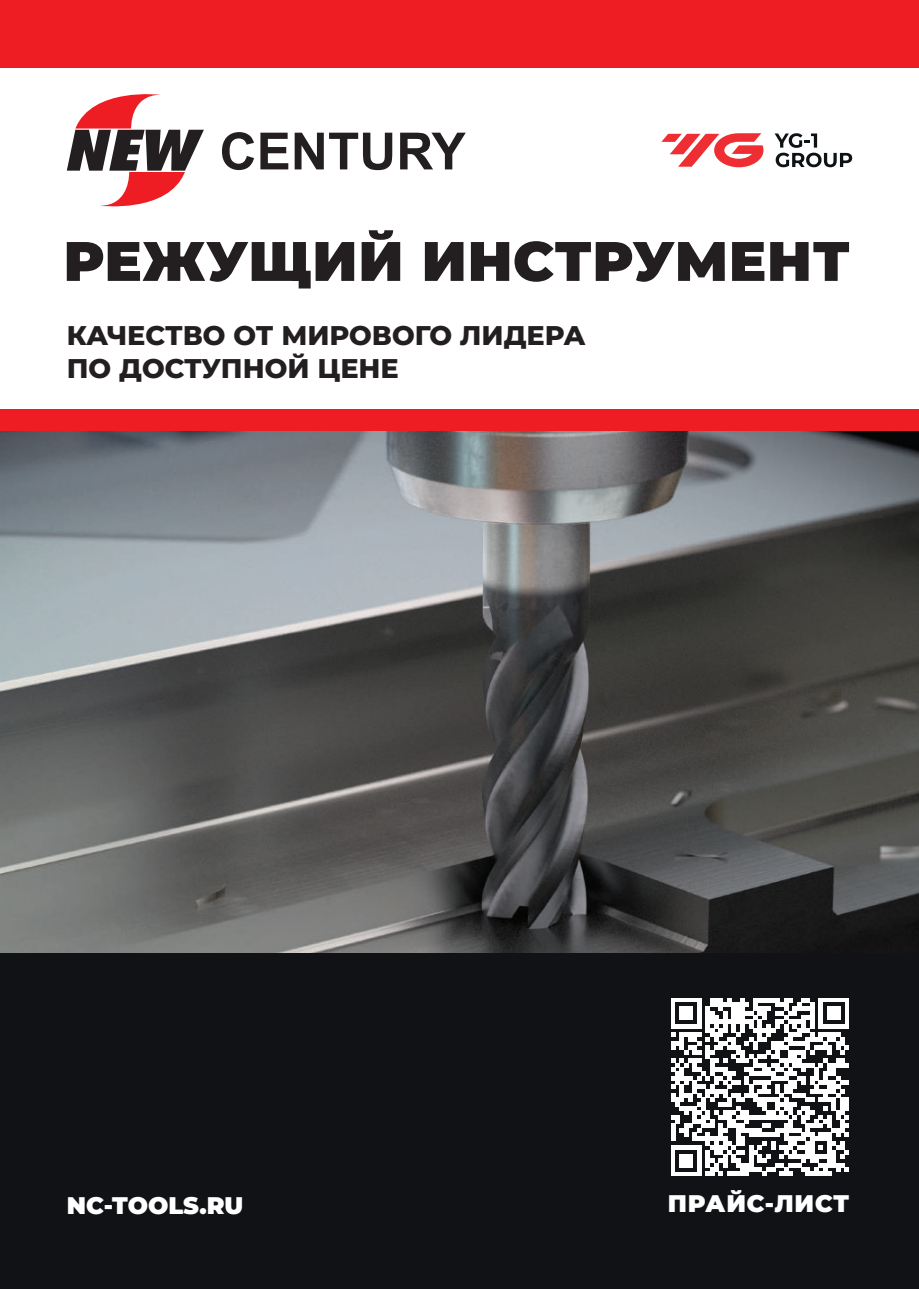
<style>
.page{position:relative;width:919px;height:1289px;background:#fff}
.page>*{position:absolute;margin:0;border:0;box-sizing:border-box;transform-origin:0 0}
.t1{font:900 55.5px "Montserrat";letter-spacing:.01em;color:#231f20}
.t2{font:800 27px/32.4px "Montserrat";color:#231f20}
.t3{font:900 24px "Montserrat";color:#fff}
.t4{font:900 24px "Montserrat";letter-spacing:.03em;color:#fff}
</style>
<div class="page">
<img style="left:0;top:431px;width:918px;height:522px">
<div style="left:0;top:953px;width:918px;height:335px;background:#101216"></div>
<div style="left:0;top:410px;width:918px;height:21px;background:#ee1d23"></div>
<svg style="left:67px;top:94px;width:137px;height:113px"></svg>
<svg style="left:222px;top:132px;width:32px;height:38px"></svg>
<svg style="left:260px;top:133px;width:28px;height:36px"></svg>
<svg style="left:294px;top:133px;width:98px;height:37px"></svg>
<svg style="left:400px;top:133px;width:65px;height:36px"></svg>
<div style="left:0;top:0;width:918px;height:67px;background:#ee1d23"></div>
<svg style="left:661px;top:133px;width:102px;height:34px"></svg>
<svg style="left:774px;top:133px;width:78px;height:34px"></svg>
<svg style="left:671px;top:998px;width:177px;height:177px"></svg>
<div style="left:671px;top:997px;width:30px;height:31px;background:#fff"></div>
<div style="left:675px;top:1002px;width:22px;height:21px;background:#101216"></div>
<div style="left:818px;top:997px;width:30px;height:31px;background:#fff"></div>
<div style="left:822px;top:1002px;width:22px;height:21px;background:#101216"></div>
<div style="left:679px;top:1006px;width:13px;height:13px;background:#fff"></div>
<div style="left:827px;top:1006px;width:13px;height:13px;background:#fff"></div>
<div style="left:671px;top:1145px;width:30px;height:30px;background:#fff"></div>
<div style="left:675px;top:1149px;width:22px;height:22px;background:#101216"></div>
<div style="left:679px;top:1154px;width:13px;height:13px;background:#fff"></div>
<h1 class="t1" style="left:63px;top:224px;width:788px">РЕЖУЩИЙ ИНСТРУМЕНТ</h1>
<p class="t2" style="left:67px;top:318px;width:520px">КАЧЕСТВО ОТ МИРОВОГО ЛИДЕРА<br>ПО ДОСТУПНОЙ ЦЕНЕ</p>
<p class="t3" style="left:67px;top:1189px;width:178px">NC-TOOLS.RU</p>
<p class="t4" style="left:668px;top:1187px;width:183px">ПРАЙС-ЛИСТ</p>
</div>
